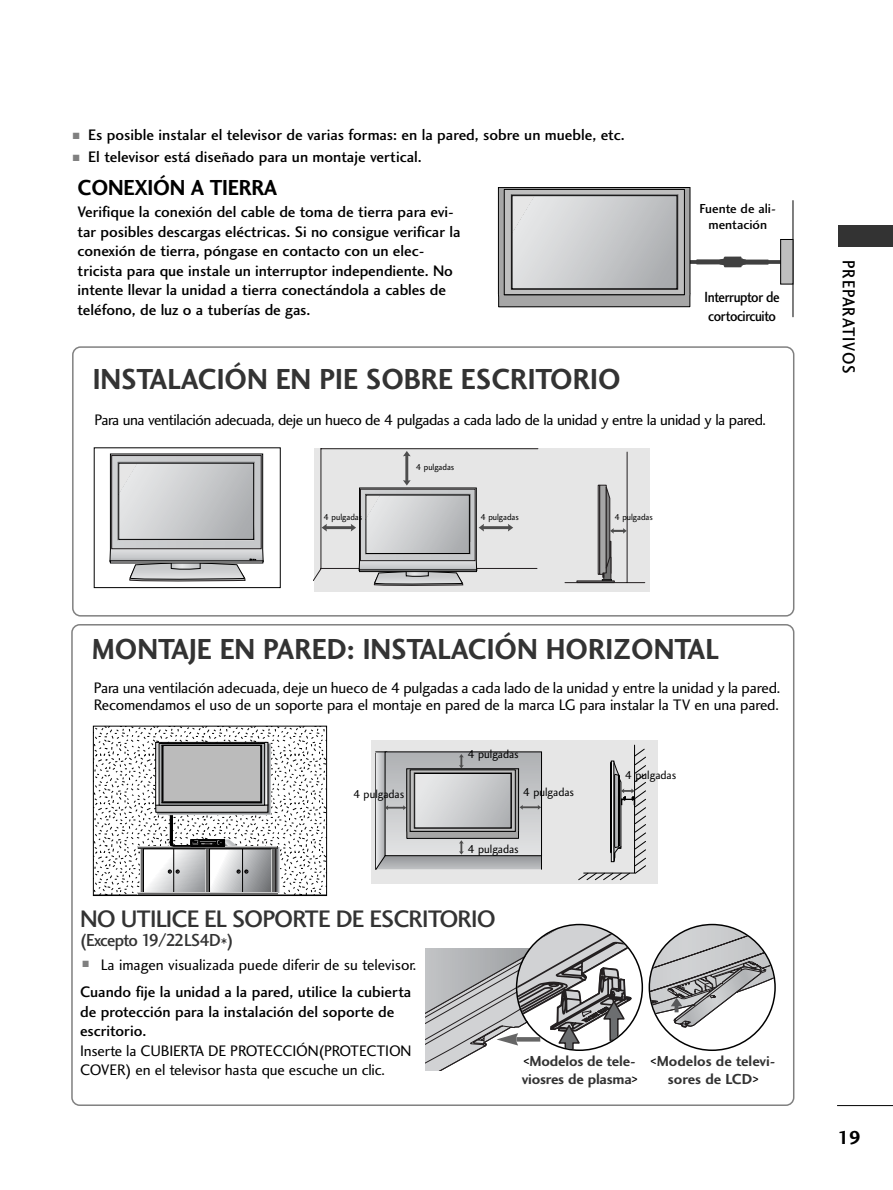
<style>
.page{position:relative;width:893px;height:1190px;background:#fff}
.page>*{position:absolute;margin:0;border:0;box-sizing:border-box;transform-origin:0 0}
.t1{font:30px "Charlotte Sans Bold Plain";color:#333;scale:.95 1}
.t2{font:24.75px "Charlotte Sans Medium Plain";letter-spacing:-.035em;color:#333}
.t3{font:22.5px "Charlotte Sans Bold Plain";letter-spacing:-.01em;color:#000;scale:.95 1}
.t4{font:19.5px "Charlotte Sans Bold Plain";color:#000}
.t5{font:18px "Charlotte Sans Medium Plain";letter-spacing:-.035em;color:#333;scale:.95 1}
.t6{font:18px "Charlotte Sans Medium Plain";letter-spacing:.06em;color:#000;scale:.9 1}
.t7{font:15.75px/19.5px "Charlotte Sans Medium Plain";letter-spacing:-.005em;color:#000}
.t8{font:15.75px/16.5px "Charlotte Sans Book Plain";letter-spacing:-.015em;color:#000}
.t9{font:15.15px/18.3px "Charlotte Sans Medium Plain";letter-spacing:-.03em;color:#000;scale:.89 1}
.t10{font:15px/18.9px "Charlotte Sans Bold Plain";letter-spacing:-.01em;color:#333}
.t11{font:13.5px/16.2px "Charlotte Sans Medium Plain";color:#000;text-align:center}
.t12{font:12px "Charlotte Sans Book Plain";color:#000}
.t13{font:9px "Charlotte Sans Book Plain";color:#000}
.s1{color:#808080}
.s2{font-family:"Charlotte Sans Medium Plain";font-size:15.75px;color:#000}
</style>
<div class="page">
<hr style="left:837px;top:1105px;width:55px;height:1px;background:#000">
<div style="left:838px;top:225px;width:54px;height:22px;background:#333"></div>
<svg style="left:690px;top:260px;width:90px;height:4px"></svg>
<svg style="left:696px;top:256px;width:73px;height:11px"></svg>
<hr style="left:792px;top:200px;width:1px;height:117px;background:#000">
<div style="left:780px;top:239px;width:13px;height:45px;background:#bfbfbf;border:1px solid #000"></div>
<svg style="left:498px;top:294px;width:192px;height:13px;background:#959595"></svg>
<svg style="left:500px;top:189px;width:188px;height:103px"></svg>
<div style="left:498px;top:187px;width:192px;height:107px;border:1px solid #000"></div>
<svg style="left:504px;top:189px;width:180px;height:106px;background:#9d9c9c"></svg>
<svg style="left:511px;top:194px;width:167px;height:81px"></svg>
<div style="left:512px;top:196px;width:165px;height:93px;background:linear-gradient(to right,#e7e8e9,#afb1b4)"></div>
<div style="left:512px;top:195px;width:165px;height:94px;border:1px solid #000"></div>
<div style="left:72px;top:346px;width:722px;height:270px;border:2px solid #808080;border-radius:8px"></div>
<div style="left:313px;top:447px;width:336px;height:144px;background:#e6e6e6"></div>
<div style="left:599px;top:485px;width:7px;height:89px;background:#a6a6a6;border:1px solid #231f20"></div>
<div style="left:576px;top:580px;width:38px;height:3px;background:#737373;border:1px solid #231f20"></div>
<div style="left:598px;top:485px;width:1px;height:89px;background:#ccc;border:1px solid #231f20"></div>
<svg style="left:602px;top:486px;width:24px;height:95px"></svg>
<hr style="left:565px;top:582px;width:79px;height:1px;background:#231f20">
<hr style="left:626px;top:452px;width:1px;height:130px;background:#231f20">
<svg style="left:313px;top:448px;width:225px;height:138px"></svg>
<div style="left:366px;top:495px;width:103px;height:58px;background:linear-gradient(to right,#e7e8e9,#b0b2b4)"></div>
<hr style="left:359px;top:571px;width:118px;height:1px;background:#f2f2f2">
<svg style="left:110px;top:454px;width:153px;height:128px;background:#bbbcbd"></svg>
<div style="left:71px;top:624px;width:723px;height:482px;border:2px solid #808080;border-radius:8px"></div>
<div style="left:371px;top:741px;width:286px;height:143px;background:#e6e6e6"></div>
<svg style="left:578px;top:740px;width:67px;height:140px"></svg>
<svg style="left:375px;top:751px;width:166px;height:118px"></svg>
<div style="left:414px;top:773px;width:97px;height:55px;background:linear-gradient(to right,#e8e9ea,#b5b7b9)"></div>
<div style="left:414px;top:773px;width:97px;height:55px;border:1px solid #000"></div>
<svg style="left:95px;top:727px;width:230px;height:167px"></svg>
<svg style="left:162px;top:745px;width:99px;height:57px"></svg>
<div style="left:164px;top:746px;width:95px;height:55px;background:#bbb"></div>
<div style="left:93px;top:725px;width:234px;height:171px;border:1px solid #000"></div>
<svg style="left:651px;top:926px;width:123px;height:119px"></svg>
<svg style="left:425px;top:925px;width:216px;height:145px"></svg>
<p class="t7" style="left:73px;top:126px;width:553px"><span class="s1">■</span> Es posible instalar el televisor de varias formas: en la pared, sobre un mueble, etc.</p>
<p class="t7" style="left:73px;top:149px;width:350px"><span class="s1">■</span> El televisor está diseñado para un montaje vertical.</p>
<h3 class="t3" style="left:78px;top:178px;width:212px">CONEXIÓN A TIERRA</h3>
<p class="t7" style="left:78px;top:204px;width:384px">Verifique la conexión del cable de toma de tierra para evi&shy;tar posibles descargas eléctricas. Si no consigue verificar la conexión de tierra, póngase en contacto con un elec&shy;tricista para que instale un interruptor independiente. No intente llevar la unidad a tierra conectándola a cables de teléfono, de luz o a tuberías de gas.</p>
<p class="t11" style="left:699px;top:202px;width:78px">Fuente de ali&shy;mentación</p>
<p class="t9" style="left:704px;top:289px;width:86px">Interruptor de cortocircuito</p>
<h1 class="t1" style="left:93px;top:367px;width:557px">INSTALACIÓN EN PIE SOBRE ESCRITORIO</h1>
<p class="t8" style="left:95px;top:413px;width:673px">Para una ventilación adecuada, deje un hueco de 4 pulgadas a cada lado de la unidad y entre la unidad y la pared.</p>
<p class="t13" style="left:416px;top:464px;width:40px">4 pulgadas</p>
<p class="t13" style="left:323px;top:514px;width:40px">4 pulgadas</p>
<p class="t13" style="left:480px;top:514px;width:40px">4 pulgadas</p>
<p class="t13" style="left:614px;top:514px;width:40px">4 pulgadas</p>
<h1 class="t1" style="left:92px;top:637px;width:661px">MONTAJE EN PARED: INSTALACIÓN HORIZONTAL</h1>
<p class="t8" style="left:94px;top:681px;width:688px">Para una ventilación adecuada, deje un hueco de 4 pulgadas a cada lado de la unidad y entre la unidad y la pared.<br>Recomendamos el uso de un soporte para el montaje en pared de la marca LG para instalar la TV en una pared.</p>
<p class="t12" style="left:467px;top:749px;width:53px">4 pulgadas</p>
<p class="t12" style="left:353px;top:789px;width:53px">4 pulgadas</p>
<p class="t12" style="left:522px;top:787px;width:53px">4 pulgadas</p>
<p class="t12" style="left:467px;top:844px;width:53px">4 pulgadas</p>
<h2 class="t2" style="left:80px;top:908px;width:417px">NO UTILICE EL SOPORTE DE ESCRITORIO</h2>
<p class="t5" style="left:80px;top:933px;width:163px">(Excepto 19/22LS4D*)</p>
<p class="t8" style="left:82px;top:958px;width:335px"><sup>■</sup> La imagen visualizada puede diferir de su televisor.</p>
<p class="t12" style="left:625px;top:770px;width:53px">4 pulgadas</p>
<p class="t7" style="left:80px;top:983px;width:333px">Cuando fije la unidad a la pared, utilice la cubierta de protección para la instalación del soporte de escritorio.</p>
<p class="t8" style="left:80px;top:1042px;width:333px;line-height:19.5px">Inserte la CUBIERTA DE PROTECCIÓN(PROTECTION<br>COVER) en el televisor hasta que escuche un clic.</p>
<p class="t10" style="left:522px;top:1052px;width:117px"><span class="s2">&lt;</span>Modelos de tele&shy;viosres de plasma<span class="s2">&gt;</span></p>
<p class="t10" style="left:650px;top:1052px;width:126px;text-align:center"><span class="s2">&lt;</span>Modelos de televi&shy;sores de LCD<span class="s2">&gt;</span></p>
<p class="t6" style="left:855px;top:260px;width:128px;rotate:90deg">PREPARATIVOS</p>
<p class="t4" style="left:837px;top:1129px;width:25px">19</p>
</div>
